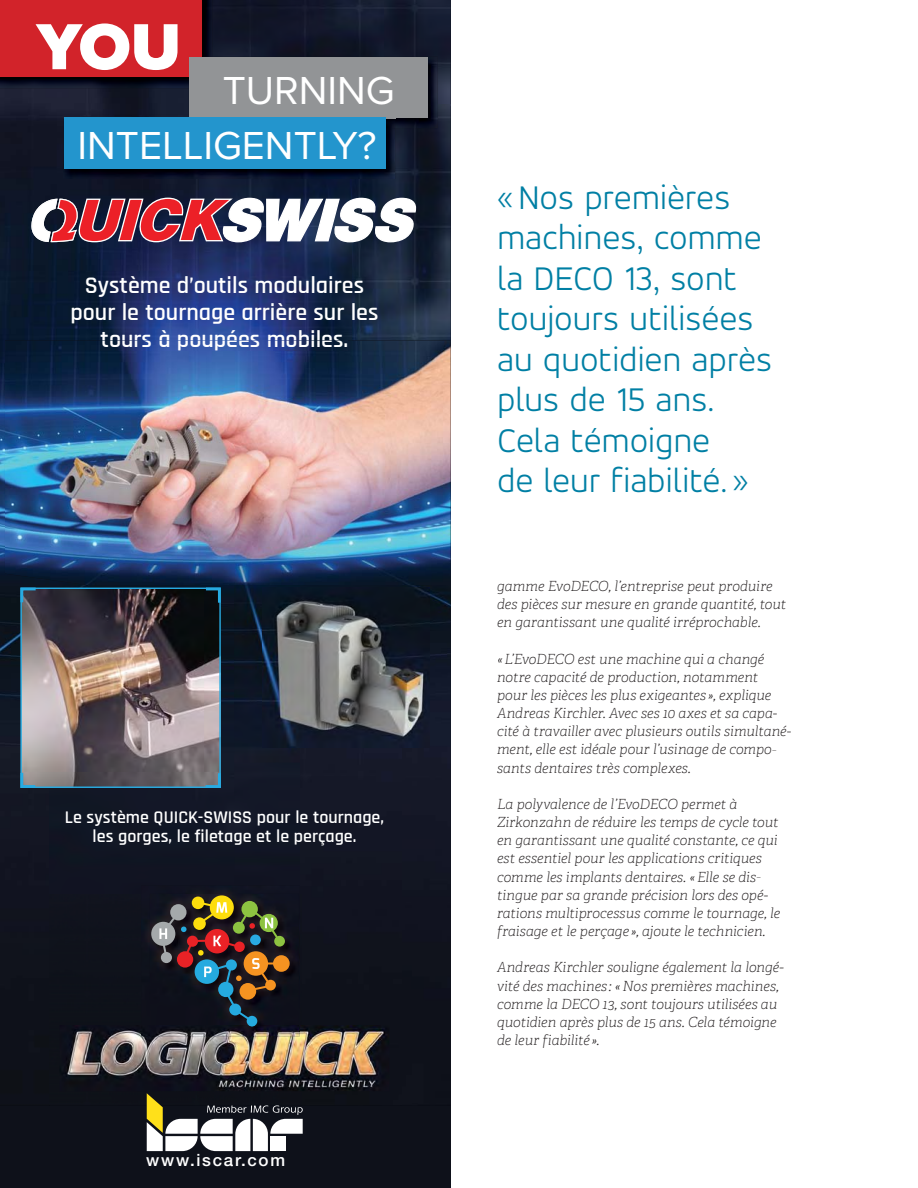
<style>
.page{position:relative;width:918px;height:1188px;background:#fff}
.page>*{position:absolute;margin:0;border:0;box-sizing:border-box;transform-origin:0 0}
.t1{font:900 67.5px "Proxima Nova";color:#fff}
.t2{font:40.5px/55.7px "Proxima Nova";color:#fff}
.t3{font:300 36px/40.5px "Tornos Accord Alt";letter-spacing:-.005em;color:#007fa4}
.t4{font:600 24px/27px "Rajdhani";color:#fff;text-align:center}
.t5{font:600 18px/19.5px "Rajdhani";color:#fff;text-align:center}
.t6{font:500 16.95px "Helvetica Neue LT Std";letter-spacing:.1em;color:#fff}
.t7{font:italic 100 13.95px/18.1px "Adelle";color:#231f20}
</style>
<div class="page">
<div style="left:0;top:0;width:451px;height:1188px;background:#0e111a"></div>
<img style="left:212px;top:0;width:239px;height:105px">
<img style="left:0;top:88px;width:200px;height:280px">
<img style="left:351px;top:105px;width:100px;height:236px">
<img style="left:200px;top:179px;width:151px;height:162px">
<img style="left:0;top:368px;width:49px;height:448px">
<img style="left:49px;top:585px;width:251px;height:267px">
<img style="left:300px;top:585px;width:151px;height:39px">
<div style="left:401px;top:649px;width:50px;height:218px;background:#151827"></div>
<div style="left:300px;top:747px;width:101px;height:104px;background:#151827"></div>
<svg style="left:147px;top:1093px;width:156px;height:58px"></svg>
<img style="left:0;top:0;width:212px;height:88px">
<div style="left:0;top:0;width:202px;height:78px;background:#d2232a"></div>
<img style="left:0;top:78px;width:189px;height:1px">
<hr style="left:0;top:77px;width:189px;height:1px;background:#040000">
<hr style="left:202px;top:0;width:1px;height:57px;background:#040000">
<img style="left:395px;top:57px;width:43px;height:71px">
<div style="left:189px;top:57px;width:239px;height:61px;background:#929496"></div>
<img style="left:63px;top:117px;width:332px;height:62px">
<img style="left:385px;top:117px;width:10px;height:11px">
<div style="left:64px;top:117px;width:321px;height:52px;background:#2395cd"></div>
<img style="left:147px;top:886px;width:148px;height:90px">
<div style="left:151px;top:922px;width:24px;height:24px;background:#a5a9ab;border-radius:50%"></div>
<div style="left:170px;top:904px;width:17px;height:16px;background:#a5a9ab;border-radius:50%"></div>
<div style="left:177px;top:951px;width:16px;height:17px;background:#e92226;border-radius:50%"></div>
<div style="left:192px;top:897px;width:12px;height:12px;background:#fddd0d;border-radius:50%"></div>
<div style="left:161px;top:952px;width:11px;height:11px;background:#a5a9ab;border-radius:50%"></div>
<div style="left:210px;top:895px;width:24px;height:24px;background:#fddd0d;border-radius:50%"></div>
<div style="left:274px;top:936px;width:11px;height:11px;background:#8dc341;border-radius:50%"></div>
<div style="left:273px;top:955px;width:17px;height:17px;background:#f59321;border-radius:50%"></div>
<svg style="left:159px;top:917px;width:16px;height:37px"></svg>
<img style="left:67px;top:1025px;width:318px;height:66px">
<img style="left:150px;top:1025px;width:149px;height:11px">
<svg style="left:181px;top:902px;width:102px;height:124px"></svg>
<img style="left:5px;top:341px;width:446px;height:244px">
<img style="left:101px;top:341px;width:246px;height:9px">
<img style="left:22px;top:590px;width:197px;height:196px">
<div style="left:20px;top:588px;width:201px;height:200px;border:1px solid #27abe2"></div>
<svg style="left:19px;top:586px;width:19px;height:19px"></svg>
<svg style="left:19px;top:770px;width:19px;height:19px"></svg>
<svg style="left:203px;top:770px;width:19px;height:19px"></svg>
<svg style="left:203px;top:586px;width:19px;height:20px"></svg>
<img style="left:263px;top:588px;width:167px;height:159px">
<svg style="left:31px;top:197px;width:386px;height:46px;background:#a67e8a"></svg>
<h1 class="t1" style="left:37px;top:18px;width:146px">YOU</h1>
<h2 class="t2" style="left:78px;top:62px;width:319px;text-indent:145px">TURNING<br>INTELLIGENTLY?</h2>
<h3 class="t4" style="left:70px;top:272px;width:310px">Système d’outils modulaires pour le tournage arrière sur les tours à poupées mobiles.</h3>
<p class="t5" style="left:65px;top:808px;width:321px">Le système QUICK-SWISS pour le tournage, les gorges, le filetage et le perçage.</p>
<p class="t6" style="left:146px;top:1150px;width:140px">www.iscar.com</p>
<h3 class="t3" style="left:497px;top:181px;width:277px">«Nos premières machines, comme la DECO 13, sont toujours utilisées au quotidien après plus de 15 ans.<br>Cela témoigne<br>de leur fiabilité.»</h3>
<p class="t7" style="left:497px;top:579px;width:291px">gamme EvoDECO, l’entreprise peut produire des pièces sur mesure en grande quantité, tout en garantissant une qualité irréprochable.</p>
<p class="t7" style="left:497px;top:651px;width:296px">« L’EvoDECO est une machine qui a changé notre capacité de production, notamment pour les pièces les plus exigeantes », explique Andreas Kirchler. Avec ses 10 axes et sa capa&shy;cité à travailler avec plusieurs outils simultané&shy;ment, elle est idéale pour l’usinage de compo&shy;sants dentaires très complexes.</p>
<p class="t7" style="left:497px;top:797px;width:285px">La polyvalence de l’EvoDECO permet à Zirkonzahn de réduire les temps de cycle tout en garantissant une qualité constante, ce qui est essentiel pour les applications critiques comme les implants dentaires. « Elle se dis&shy;tingue par sa grande précision lors des opé&shy;rations multiprocessus comme le tournage, le fraisage et le perçage », ajoute le technicien.</p>
<p class="t7" style="left:497px;top:960px;width:288px">Andreas Kirchler souligne également la longé&shy;vité des machines : « Nos premières machines, comme la DECO 13, sont toujours utilisées au quotidien après plus de 15 ans. Cela témoigne de leur fiabilité ».</p>
</div>
